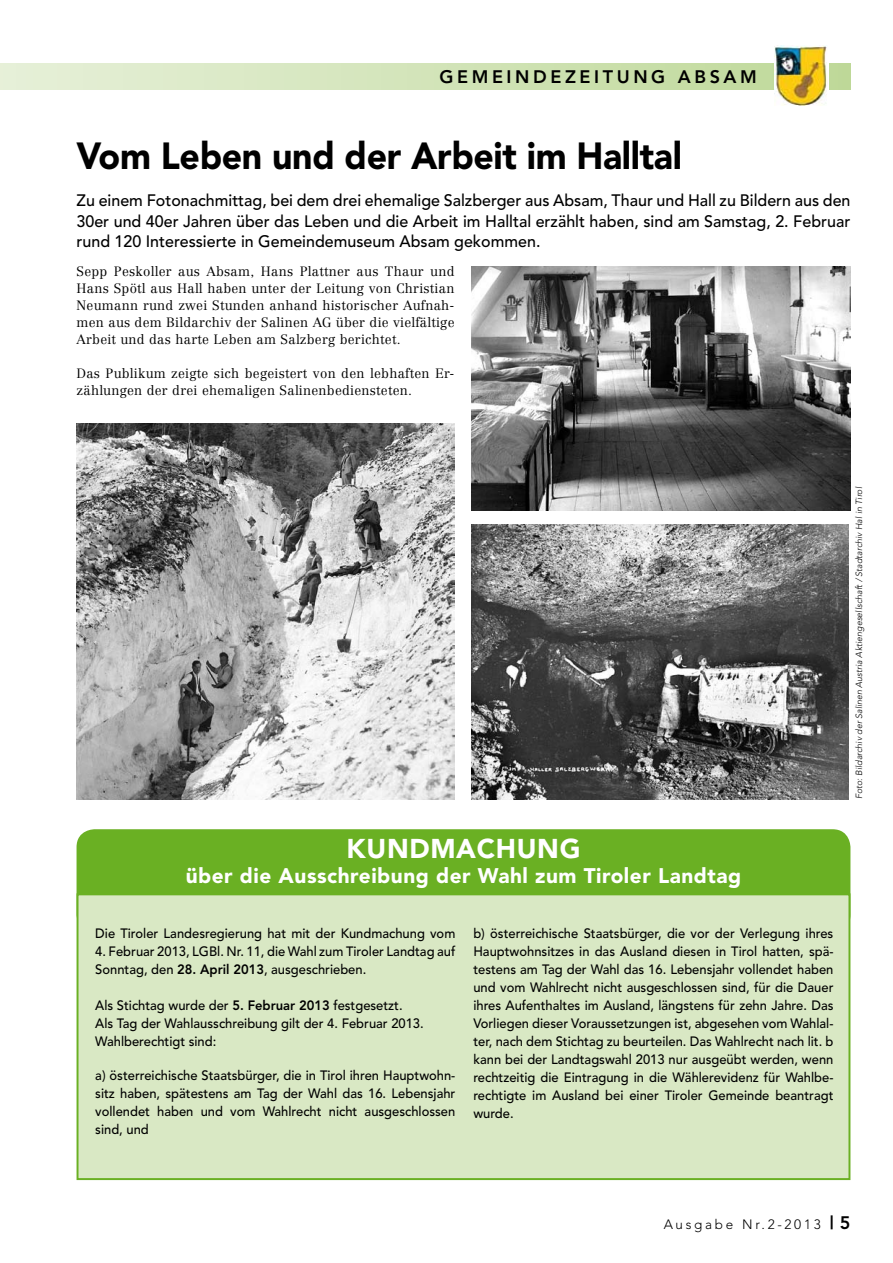
<style>
.page{position:relative;width:893px;height:1263px;background:#fff}
.page>*{position:absolute;margin:0;border:0;box-sizing:border-box;transform-origin:0 0}
.t1{font:900 37.5px "Avenir";letter-spacing:-.01em;color:#000;scale:.95 1}
.t2{font:900 27px "Avenir";letter-spacing:.025em;color:#fff}
.t3{font:900 21px "Avenir";letter-spacing:.025em;color:#fff}
.t4{font:800 18px "Avenir";letter-spacing:.2em;color:#000}
.t5{font:500 16.5px/20.2px "Avenir";color:#000;text-align:justify}
.t6{font:500 13.5px/18px "Avenir";color:#000;scale:.96 1}
.t7{font:300 13.5px "Avenir";letter-spacing:.2em;color:#000}
.t8{font:300 13.35px/17px "Centennial";letter-spacing:.02em;color:#000;text-align:justify}
.t9{font:italic 300 9px "Avenir";color:#000}
.s1{font-weight:800}
.s2{font-weight:800;font-size:18px}
</style>
<div class="page">
<div style="left:0;top:64px;width:850px;height:25px;background:linear-gradient(to right,#e7f0d9,#bed899)"></div>
<div style="left:774px;top:45px;width:55px;height:65px;background:#fff"></div>
<img style="left:775px;top:45px;width:52px;height:61px">
<img style="left:472px;top:267px;width:378px;height:243px">
<img style="left:77px;top:423px;width:377px;height:376px">
<img style="left:471px;top:524px;width:378px;height:276px">
<div style="left:77px;top:829px;width:773px;height:104px;background:#6ab023;border-radius:18px"></div>
<div style="left:77px;top:893px;width:773px;height:287px;background:#d9e8c4;border:2px solid #6ab023"></div>
<h3 class="t4" style="left:440px;top:66px;width:319px">GEMEINDEZEITUNG A BSA M</h3>
<h1 class="t1" style="left:77px;top:133px;width:639px">Vom Leben und der Arbeit im Halltal</h1>
<p class="t5" style="left:77px;top:191px;width:775px">Zu einem Fotonachmittag, bei dem drei ehemalige Salzberger aus Absam, Thaur und Hall zu Bildern aus den 30er und 40er Jahren über das Leben und die Arbeit im Halltal erzählt haben, sind am Samstag, 2. Februar rund 120 Interessierte in Gemeindemuseum Absam gekommen.</p>
<p class="t8" style="left:77px;top:263px;width:379px">Sepp Peskoller aus Absam, Hans Plattner aus Thaur und Hans Spötl aus Hall haben unter der Leitung von Christian Neumann rund zwei Stunden anhand historischer Aufnah&shy;men aus dem Bildarchiv der Salinen AG über die vielfältige Arbeit und das harte Leben am Salzberg berichtet.</p>
<p class="t8" style="left:77px;top:365px;width:379px">Das Publikum zeigte sich begeistert von den lebhaften Er&shy;zählungen der drei ehemaligen Salinenbediensteten.</p>
<h2 class="t2" style="left:347px;top:832px;width:231px">Kundmachung</h2>
<h3 class="t3" style="left:186px;top:863px;width:557px">über die Ausschreibung der Wahl zum Tiroler Landtag</h3>
<p class="t6" style="left:95px;top:924px;width:377px">Die Tiroler Landesregierung hat mit der Kundmachung vom</p>
<p class="t6" style="left:95px;top:942px;width:377px">4. Februar 2013, LGBl. Nr. 11, die Wahl zum Tiroler Landtag auf<br>Sonntag, den <span class="s1">28. APRIL 2013</span>, ausgeschrieben.</p>
<p class="t6" style="left:95px;top:996px;width:344px">Als Stichtag wurde der <span class="s1">5. FEBRUAR 2013</span> festgesetzt.<br>Als Tag der Wahlausschreibung gilt der 4. Februar 2013.<br>Wahlberechtigt sind:</p>
<p class="t6" style="left:95px;top:1067px;width:377px;text-align:justify">a) österreichische Staatsbürger, die in Tirol ihren Hauptwohn&shy;sitz haben, spätestens am Tag der Wahl das 16. Lebensjahr vollendet haben und vom Wahlrecht nicht ausgeschlossen sind, und</p>
<p class="t6" style="left:473px;top:924px;width:377px;text-align:justify">b) österreichische Staatsbürger, die vor der Verlegung ihres Hauptwohnsitzes in das Ausland diesen in Tirol hatten, spä&shy;testens am Tag der Wahl das 16. Lebensjahr vollendet haben und vom Wahlrecht nicht ausgeschlossen sind, für die Dauer ihres Aufenthaltes im Ausland, längstens für zehn Jahre. Das Vorliegen dieser Voraussetzungen ist, abgesehen vom Wahlal&shy;ter, nach dem Stichtag zu beurteilen. Das Wahlrecht nach lit. b kann bei der Landtagswahl 2013 nur ausgeübt werden, wenn rechtzeitig die Eintragung in die Wählerevidenz für Wahlbe&shy;rechtigte im Ausland bei einer Tiroler Gemeinde beantragt wurde.</p>
<p class="t9" style="left:854px;top:799px;width:314px;rotate:-90deg">Foto: Bildarchiv der Salinen Austria Aktiengesellschaft / Stadtarchiv Hal in Tirol</p>
<p class="t7" style="left:664px;top:1216px;width:188px">Ausgabe Nr.2-2013 <span class="s2">| 5</span></p>
</div>
